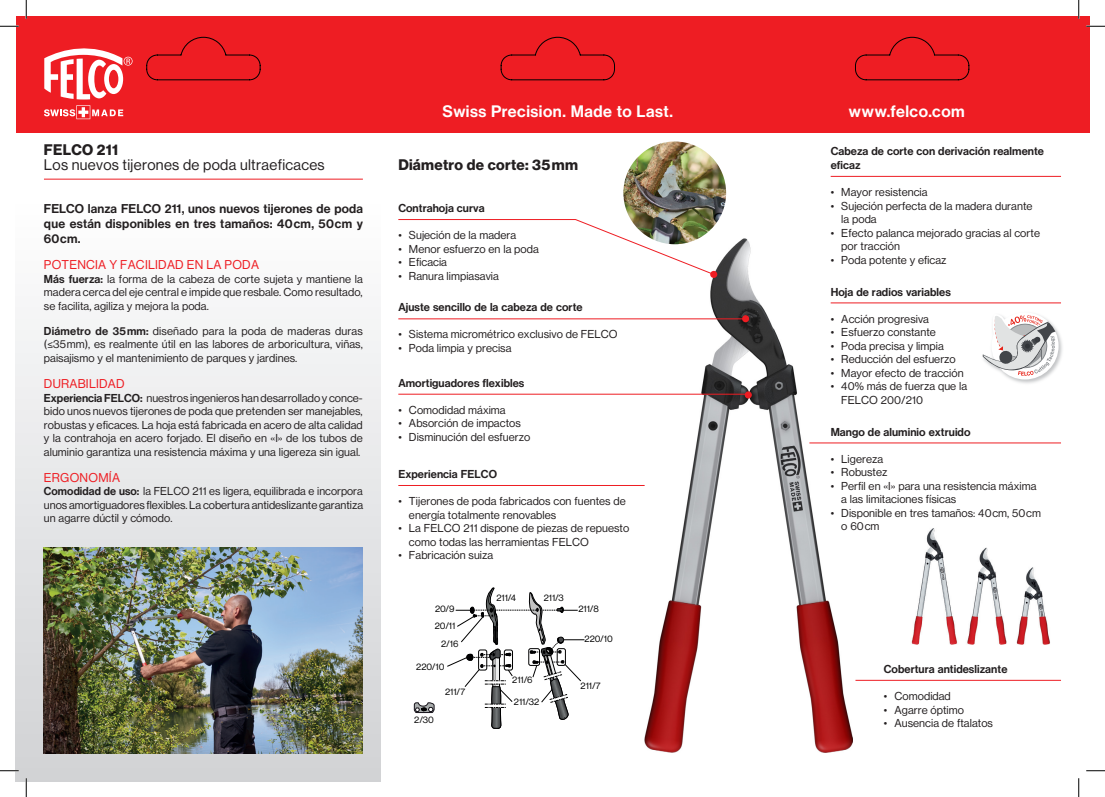
<style>
.page{position:relative;width:1105px;height:797px;background:#fff}
.page>*{position:absolute;margin:0;border:0;box-sizing:border-box;transform-origin:0 0}
.t1{font:16.25px "N Haas Grotesk DS Pro 65 Md";letter-spacing:.03em;color:#fff}
.t2{font:15px "N Haas Grotesk DS Pro 55 Rg";letter-spacing:.02em;color:#231f20}
.t3{font:15px "N Haas Grotesk DS Pro 75 Bd";letter-spacing:.02em;color:#231f20}
.t4{font:12.5px/15px "N Haas Grotesk DS Pro 65 Md";letter-spacing:.02em;color:#231f20;text-align:justify}
.t5{font:12.5px "N Haas Grotesk DS Pro 55 Rg";letter-spacing:.02em;color:#ee1d23}
.t6{font:11.25px/13.5px "N Haas Grotesk DS Pro 55 Rg";letter-spacing:.005em;color:#231f20}
.t7{font:11.25px/13.5px "N Haas Grotesk DS Pro 65 Md";letter-spacing:.005em;color:#231f20}
.t8{font:9.25px "N Haas Grotesk DS Pro 55 Rg";color:#000001}
.s1{font-family:"N Haas Grotesk DS Pro 65 Md"}
</style>
<div class="page">
<div style="left:16px;top:16px;width:1073px;height:117px;background:#ee1d23"></div>
<svg style="left:44px;top:48px;width:89px;height:51px"></svg>
<svg style="left:44px;top:105px;width:79px;height:14px"></svg>
<div style="left:16px;top:196px;width:365px;height:585px;background:linear-gradient(to bottom,#fefefe,#d0d2d4)"></div>
<img style="left:44px;top:547px;width:319px;height:206px">
<img style="left:623px;top:141px;width:103px;height:103px;border-radius:51px">
<img style="left:644px;top:238px;width:208px;height:514px">
<svg style="left:414px;top:702px;width:21px;height:11px"></svg>
<svg style="left:447px;top:587px;width:137px;height:141px"></svg>
<img style="left:911px;top:528px;width:139px;height:117px">
<img style="left:982px;top:334px;width:80px;height:50px">
<svg style="left:983px;top:314px;width:76px;height:62px"></svg>
<hr style="left:44px;top:179px;width:319px;height:1px;background:#ee1d23">
<hr style="left:831px;top:176px;width:230px;height:1px;background:#ee1d23">
<hr style="left:831px;top:302px;width:230px;height:1px;background:#ee1d23">
<hr style="left:398px;top:318px;width:348px;height:1px;background:#ee1d23">
<hr style="left:398px;top:394px;width:348px;height:1px;background:#ee1d23">
<div style="left:710px;top:271px;width:7px;height:7px;background:#ee1d23;border-radius:50%"></div>
<div style="left:745px;top:391px;width:7px;height:7px;background:#ee1d23;border-radius:50%"></div>
<svg style="left:398px;top:219px;width:316px;height:56px"></svg>
<div style="left:742px;top:315px;width:7px;height:7px;background:#ee1d23;border-radius:50%"></div>
<hr style="left:398px;top:485px;width:247px;height:1px;background:#ee1d23">
<hr style="left:855px;top:680px;width:206px;height:1px;background:#ee1d23">
<hr style="left:809px;top:442px;width:252px;height:1px;background:#ee1d23">
<svg style="left:146px;top:36px;width:115px;height:45px"></svg>
<svg style="left:500px;top:36px;width:115px;height:45px"></svg>
<svg style="left:855px;top:36px;width:115px;height:45px"></svg>
<svg style="left:0;top:25px;width:19px;height:2px"></svg>
<svg style="left:1086px;top:25px;width:19px;height:2px"></svg>
<svg style="left:0;top:770px;width:19px;height:1px"></svg>
<svg style="left:1086px;top:770px;width:19px;height:1px"></svg>
<svg style="left:25px;top:0;width:2px;height:19px"></svg>
<svg style="left:25px;top:778px;width:2px;height:19px"></svg>
<svg style="left:1078px;top:0;width:1px;height:19px"></svg>
<svg style="left:1078px;top:778px;width:1px;height:19px"></svg>
<h1 class="t1" style="left:442px;top:102px;width:232px">Swiss Precision. Made to Last.</h1>
<h1 class="t1" style="left:849px;top:102px;width:117px">www.felco.com</h1>
<h2 class="t3" style="left:44px;top:141px;width:76px">FELCO 211</h2>
<h2 class="t2" style="left:44px;top:156px;width:282px">Los nuevos tijerones de poda ultraeficaces</h2>
<h2 class="t3" style="left:398px;top:156px;width:181px">Diámetro de corte: 35 mm</h2>
<p class="t7" style="left:398px;top:202px;width:88px">Contrahoja curva</p>
<p class="t6" style="left:398px;top:228px;width:119px">• Sujeción de la madera</p>
<p class="t6" style="left:398px;top:242px;width:142px">• Menor esfuerzo en la poda</p>
<p class="t6" style="left:398px;top:255px;width:50px">• Eficacia</p>
<p class="t6" style="left:398px;top:269px;width:102px">• Ranura limpiasavia</p>
<p class="t4" style="left:44px;top:201px;width:320px">FELCO lanza FELCO 211, unos nuevos tijerones de poda que están disponibles en tres tamaños: 40 cm, 50 cm y 60 cm.</p>
<p class="t5" style="left:44px;top:258px;width:217px">POTENCIA Y FACILIDAD EN LA PODA</p>
<p class="t6" style="left:44px;top:272px;width:320px;text-align:justify"><span class="s1">Más fuerza:</span> la forma de la cabeza de corte sujeta y mantiene la madera cerca del eje central e impide que resbale. Como resultado, se facilita, agiliza y mejora la poda.</p>
<p class="t6" style="left:44px;top:324px;width:320px;text-align:justify"><span class="s1">Diámetro de 35 mm:</span> diseñado para la poda de maderas duras (≤35 mm), es realmente útil en las labores de arboricultura, viñas, paisajismo y el mantenimiento de parques y jardines.</p>
<p class="t5" style="left:44px;top:376px;width:82px">DURABILIDAD</p>
<p class="t6" style="left:44px;top:391px;width:320px;text-align:justify"><span class="s1">Experiencia FELCO:</span> nuestros ingenieros han desarrollado y conce&shy;bido unos nuevos tijerones de poda que pretenden ser manejables, robustas y eficaces. La hoja está fabricada en acero de alta calidad y la contrahoja en acero forjado. El diseño en «I» de los tubos de aluminio garantiza una resistencia máxima y una ligereza sin igual.</p>
<p class="t5" style="left:44px;top:470px;width:78px">ERGONOMÍA</p>
<p class="t6" style="left:44px;top:484px;width:321px;text-align:justify"><span class="s1">Comodidad de uso:</span> la FELCO 211 es ligera, equilibrada e incorpora unos amortiguadores flexibles. La cobertura antideslizante garantiza un agarre dúctil y cómodo.</p>
<p class="t7" style="left:398px;top:301px;width:186px">Ajuste sencillo de la cabeza de corte</p>
<p class="t6" style="left:398px;top:328px;width:221px">• Sistema micrométrico exclusivo de FELCO</p>
<p class="t6" style="left:398px;top:341px;width:115px">• Poda limpia y precisa</p>
<p class="t7" style="left:398px;top:376px;width:128px">Amortiguadores flexibles</p>
<p class="t6" style="left:398px;top:403px;width:109px">• Comodidad máxima</p>
<p class="t6" style="left:398px;top:416px;width:124px">• Absorción de impactos</p>
<p class="t6" style="left:398px;top:430px;width:134px">• Disminución del esfuerzo</p>
<p class="t7" style="left:398px;top:467px;width:100px">Experiencia FELCO</p>
<p class="t6" style="left:409px;top:494px;width:218px;text-indent:-11px">• Tijerones de poda fabricados con fuentes de energía totalmente renovables</p>
<p class="t6" style="left:409px;top:521px;width:222px;text-indent:-11px">• La FELCO 211 dispone de piezas de repuesto como todas las herramientas FELCO</p>
<p class="t6" style="left:398px;top:548px;width:96px">• Fabricación suiza</p>
<p class="t8" style="left:435px;top:604px;width:21px">20/9</p>
<p class="t8" style="left:435px;top:621px;width:22px">20/11</p>
<p class="t8" style="left:441px;top:638px;width:19px">2/16</p>
<p class="t8" style="left:416px;top:661px;width:30px">220/10</p>
<p class="t8" style="left:414px;top:714px;width:21px">2/30</p>
<p class="t8" style="left:445px;top:686px;width:21px">211/7</p>
<p class="t8" style="left:496px;top:592px;width:21px">211/4</p>
<p class="t8" style="left:544px;top:592px;width:22px">211/3</p>
<p class="t8" style="left:512px;top:675px;width:22px">211/6</p>
<p class="t8" style="left:514px;top:696px;width:27px">211/32</p>
<p class="t8" style="left:578px;top:604px;width:22px">211/8</p>
<p class="t8" style="left:585px;top:633px;width:30px">220/10</p>
<p class="t8" style="left:581px;top:680px;width:21px">211/7</p>
<p class="t7" style="left:831px;top:145px;width:215px">Cabeza de corte con derivación realmente eficaz</p>
<p class="t6" style="left:831px;top:185px;width:98px">• Mayor resistencia</p>
<p class="t6" style="left:841px;top:199px;width:193px;text-indent:-11px">• Sujeción perfecta de la madera durante la poda</p>
<p class="t6" style="left:841px;top:226px;width:200px;text-indent:-11px">• Efecto palanca mejorado gracias al corte por tracción</p>
<p class="t6" style="left:831px;top:253px;width:117px">• Poda potente y eficaz</p>
<p class="t7" style="left:831px;top:285px;width:122px">Hoja de radios variables</p>
<p class="t6" style="left:831px;top:312px;width:100px">• Acción progresiva</p>
<p class="t6" style="left:831px;top:325px;width:107px">• Esfuerzo constante</p>
<p class="t6" style="left:831px;top:339px;width:115px">• Poda precisa y limpia</p>
<p class="t6" style="left:831px;top:352px;width:127px">• Reducción del esfuerzo</p>
<p class="t6" style="left:831px;top:366px;width:134px">• Mayor efecto de tracción</p>
<p class="t6" style="left:841px;top:379px;width:127px;text-indent:-11px">• 40% más de fuerza que la<br>FELCO 200/210</p>
<p class="t7" style="left:831px;top:425px;width:141px">Mango de aluminio extruido</p>
<p class="t6" style="left:831px;top:452px;width:54px">• Ligereza</p>
<p class="t6" style="left:831px;top:465px;width:58px">• Robustez</p>
<p class="t6" style="left:841px;top:479px;width:197px;text-indent:-11px">• Perfil en «I» para una resistencia máxima a las limitaciones físicas</p>
<p class="t6" style="left:841px;top:506px;width:201px;text-indent:-11px">• Disponible en tres tamaños: 40 cm, 50 cm o 60 cm</p>
<p class="t7" style="left:884px;top:662px;width:125px">Cobertura antideslizante</p>
<p class="t6" style="left:884px;top:689px;width:69px">• Comodidad</p>
<p class="t6" style="left:884px;top:703px;width:82px">• Agarre óptimo</p>
<p class="t6" style="left:884px;top:716px;width:111px">• Ausencia de ftalatos</p>
</div>
